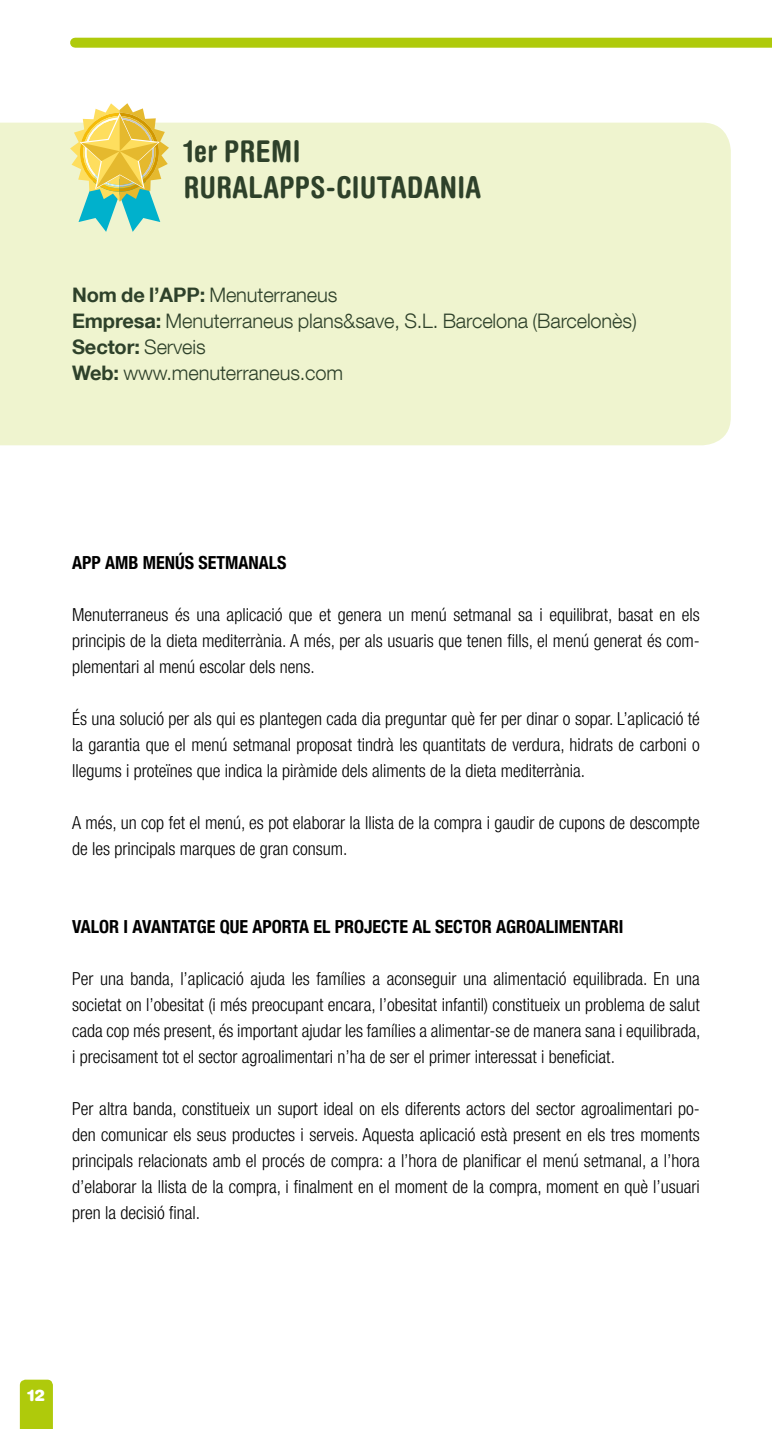
<style>
.page{position:relative;width:772px;height:1429px;background:#fff}
.page>*{position:absolute;margin:0;border:0;box-sizing:border-box;transform-origin:0 0}
.t1{font:700 condensed 30px/36px "Helvetica Rounded LT Std";letter-spacing:.015em;color:#2e412a}
.t2{font:300 20px/26px "Helvetica Neue LT Com";letter-spacing:-.005em;color:#2e412a}
.t3{font:300 condensed 18px/26px "Helvetica Neue LT Com";color:#000;text-align:justify}
.t4{font:700 condensed 18px "Helvetica Neue LT Com";color:#000}
.t5{font:900 16px "Helvetica Rounded LT Std";color:#fff}
.s1{font-weight:700}
</style>
<div class="page">
<div style="left:20px;top:1379px;width:33px;height:50px;background:#afca0b"></div>
<div style="left:75px;top:38px;width:696px;height:10px;background:#afca0b"></div>
<div style="left:0;top:123px;width:730px;height:322px;background:#eff4cf"></div>
<svg style="left:70px;top:103px;width:99px;height:129px;background:#ced691"></svg>
<h1 class="t1" style="left:184px;top:133px;width:298px">1ER PREMI<br>RURALAPPS-CIUTADANIA</h1>
<p class="t2" style="left:72px;top:281px;width:566px"><span class="s1">Nom de l’APP:</span> Menuterraneus<br><span class="s1">Empresa:</span> Menuterraneus plans&amp;save, S.L. Barcelona (Barcelonès)<br><span class="s1">Sector:</span> Serveis<br><span class="s1">Web:</span> www.menuterraneus.com</p>
<p class="t4" style="left:72px;top:551px;width:216px">APP AMB MENÚS SETMANALS</p>
<p class="t3" style="left:72px;top:601px;width:629px">Menuterraneus és una aplicació que et genera un menú setmanal sa i equilibrat, basat en els principis de la dieta mediterrània. A més, per als usuaris que tenen fills, el menú generat és com&shy;plementari al menú escolar dels nens.</p>
<p class="t3" style="left:72px;top:705px;width:629px">És una solució per als qui es plantegen cada dia preguntar què fer per dinar o sopar. L’aplicació té la garantia que el menú setmanal proposat tindrà les quantitats de verdura, hidrats de carboni o llegums i proteïnes que indica la piràmide dels aliments de la dieta mediterrània.</p>
<p class="t3" style="left:72px;top:809px;width:629px">A més, un cop fet el menú, es pot elaborar la llista de la compra i gaudir de cupons de descompte de les principals marques de gran consum.</p>
<p class="t4" style="left:72px;top:915px;width:552px">VALOR I AVANTATGE QUE APORTA EL PROJECTE AL SECTOR AGROALIMENTARI</p>
<p class="t3" style="left:72px;top:965px;width:629px">Per una banda, l’aplicació ajuda les famílies a aconseguir una alimentació equilibrada. En una societat on l’obesitat (i més preocupant encara, l’obesitat infantil) constitueix un problema de salut cada cop més present, és important ajudar les famílies a alimentar-se de manera sana i equilibrada, i precisament tot el sector agroalimentari n’ha de ser el primer interessat i beneficiat.</p>
<p class="t3" style="left:72px;top:1095px;width:629px">Per altra banda, constitueix un suport ideal on els diferents actors del sector agroalimentari po&shy;den comunicar els seus productes i serveis. Aquesta aplicació està present en els tres moments principals relacionats amb el procés de compra: a l’hora de planificar el menú setmanal, a l’hora d’elaborar la llista de la compra, i finalment en el moment de la compra, moment en què l’usuari pren la decisió final.</p>
<p class="t5" style="left:27px;top:1384px;width:20px">12</p>
</div>
